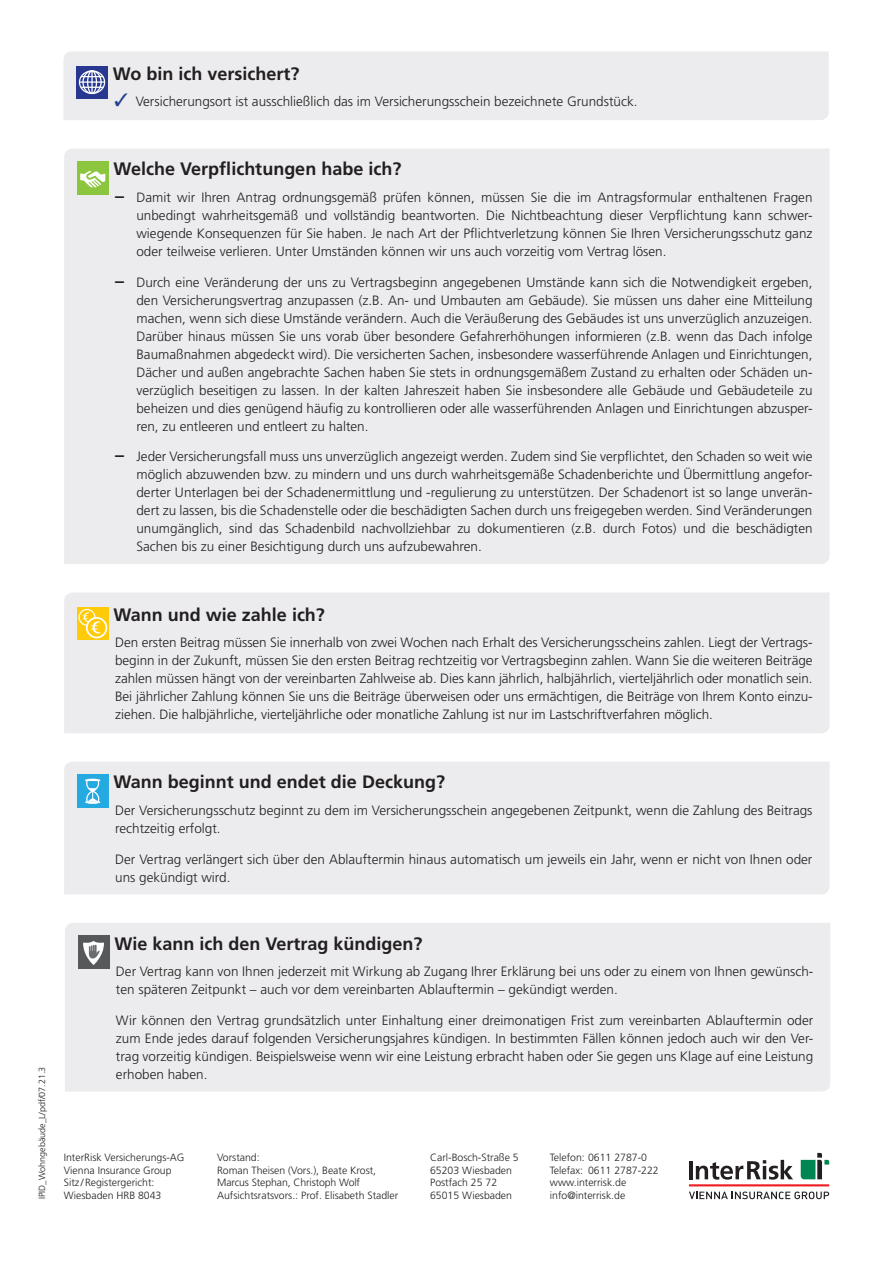
<style>
.page{position:relative;width:893px;height:1263px;background:#fff}
.page>*{position:absolute;margin:0;border:0;box-sizing:border-box;transform-origin:0 0}
.t1{font:700 18px "Frutiger LT Std";color:#231f20}
.t2{font:300 13.5px/18px "Frutiger LT Std";color:#231f20;text-align:justify}
.t3{font:300 10.5px/12.8px "Frutiger LT Std";color:#231f20}
.t4{font:300 9px "Frutiger LT Std";color:#231f20}
.s1{color:#253f8e}
.s2{font-weight:700;font-size:18px}
</style>
<div class="page">
<div style="left:64px;top:149px;width:766px;height:415px;background:#ececee"></div>
<div style="left:77px;top:162px;width:32px;height:32px;background:#8bc63e"></div>
<svg style="left:80px;top:171px;width:26px;height:17px"></svg>
<div style="left:64px;top:592px;width:766px;height:141px;background:#ececee"></div>
<svg style="left:77px;top:607px;width:32px;height:33px"></svg>
<div style="left:79px;top:609px;width:16px;height:17px;border:1px solid #fff;border-radius:50%"></div>
<div style="left:86px;top:617px;width:21px;height:21px;border:2px solid #fff;border-radius:50%"></div>
<svg style="left:82px;top:611px;width:19px;height:24px"></svg>
<div style="left:64px;top:762px;width:766px;height:132px;background:#ececee"></div>
<div style="left:77px;top:775px;width:32px;height:32px;background:#24aae1"></div>
<svg style="left:85px;top:779px;width:15px;height:25px"></svg>
<div style="left:65px;top:923px;width:765px;height:168px;background:#ececee"></div>
<div style="left:78px;top:936px;width:31px;height:33px;background:#57585a"></div>
<svg style="left:83px;top:941px;width:21px;height:24px"></svg>
<div style="left:63px;top:51px;width:766px;height:69px;background:#ececee"></div>
<svg style="left:76px;top:66px;width:32px;height:33px"></svg>
<div style="left:79px;top:70px;width:26px;height:24px;border:1px solid #fff;border-radius:50%"></div>
<div style="left:82px;top:70px;width:20px;height:24px;border:1px solid #fff;border-radius:50%"></div>
<div style="left:87px;top:70px;width:10px;height:24px;border:1px solid #fff;border-radius:50%"></div>
<hr style="left:91px;top:71px;width:2px;height:23px;background:#fff">
<svg style="left:81px;top:76px;width:22px;height:1px"></svg>
<svg style="left:81px;top:87px;width:22px;height:1px"></svg>
<hr style="left:80px;top:81px;width:25px;height:2px;background:#fff">
<hr style="left:689px;top:1184px;width:140px;height:2px;background:#ee1d23">
<svg style="left:689px;top:1191px;width:140px;height:8px"></svg>
<hr style="left:689px;top:1161px;width:3px;height:18px;background:#231f20">
<svg style="left:696px;top:1160px;width:97px;height:19px"></svg>
<svg style="left:801px;top:1153px;width:28px;height:26px"></svg>
<h1 class="t1" style="left:113px;top:63px;width:188px">Wo bin ich versichert?</h1>
<p class="t2" style="left:114px;top:93px;width:525px"><span class="s1">✓</span> Versicherungsort ist ausschließlich das im Versicherungsschein bezeichnete Grundstück.</p>
<h1 class="t1" style="left:114px;top:158px;width:289px">Welche Verpflichtungen habe ich?</h1>
<p class="t2" style="left:136px;top:188px;width:678px;text-indent:-21px"><span class="s2">–</span> Damit wir Ihren Antrag ordnungsgemäß prüfen können, müssen Sie die im Antragsformular enthaltenen Fragen unbedingt wahrheitsgemäß und vollständig beantworten. Die Nichtbeachtung dieser Verpflichtung kann schwer&shy;wiegende Konsequenzen für Sie haben. Je nach Art der Pflichtverletzung können Sie Ihren Versicherungsschutz ganz oder teilweise verlieren. Unter Umständen können wir uns auch vorzeitig vom Vertrag lösen.</p>
<p class="t2" style="left:136px;top:273px;width:678px;text-indent:-21px"><span class="s2">–</span> Durch eine Veränderung der uns zu Vertragsbeginn angegebenen Umstände kann sich die Notwendigkeit ergeben, den Versicherungsvertrag anzupassen (z.B. An- und Umbauten am Gebäude). Sie müssen uns daher eine Mitteilung machen, wenn sich diese Umstände verändern. Auch die Veräußerung des Gebäudes ist uns unverzüglich anzuzeigen.<br>Darüber hinaus müssen Sie uns vorab über besondere Gefahrerhöhungen informieren (z.B. wenn das Dach infolge Baumaßnahmen abgedeckt wird). Die versicherten Sachen, insbesondere wasserführende Anlagen und Einrichtungen, Dächer und außen angebrachte Sachen haben Sie stets in ordnungsgemäßem Zustand zu erhalten oder Schäden un&shy;verzüglich beseitigen zu lassen. In der kalten Jahreszeit haben Sie insbesondere alle Gebäude und Gebäudeteile zu beheizen und dies genügend häufig zu kontrollieren oder alle wasserführenden Anlagen und Einrichtungen abzusper&shy;ren, zu entleeren und entleert zu halten.</p>
<p class="t2" style="left:136px;top:448px;width:678px;text-indent:-21px"><span class="s2">–</span> Jeder Versicherungsfall muss uns unverzüglich angezeigt werden. Zudem sind Sie verpflichtet, den Schaden so weit wie möglich abzuwenden bzw. zu mindern und uns durch wahrheitsgemäße Schadenberichte und Übermittlung angefor&shy;derter Unterlagen bei der Schadenermittlung und -regulierung zu unterstützen. Der Schadenort ist so lange unverän&shy;dert zu lassen, bis die Schadenstelle oder die beschädigten Sachen durch uns freigegeben werden. Sind Veränderungen unumgänglich, sind das Schadenbild nachvollziehbar zu dokumentieren (z.B. durch Fotos) und die beschädigten Sachen bis zu einer Besichtigung durch uns aufzubewahren.</p>
<h1 class="t1" style="left:114px;top:604px;width:213px">Wann und wie zahle ich?</h1>
<p class="t2" style="left:115px;top:634px;width:699px">Den ersten Beitrag müssen Sie innerhalb von zwei Wochen nach Erhalt des Versicherungsscheins zahlen. Liegt der Vertrags&shy;beginn in der Zukunft, müssen Sie den ersten Beitrag rechtzeitig vor Vertragsbeginn zahlen. Wann Sie die weiteren Beiträge zahlen müssen hängt von der vereinbarten Zahlweise ab. Dies kann jährlich, halbjährlich, vierteljährlich oder monatlich sein.<br>Bei jährlicher Zahlung können Sie uns die Beiträge überweisen oder uns ermächtigen, die Beiträge von Ihrem Konto einzu&shy;ziehen. Die halbjährliche, vierteljährliche oder monatliche Zahlung ist nur im Lastschriftverfahren möglich.</p>
<h1 class="t1" style="left:114px;top:771px;width:333px">Wann beginnt und endet die Deckung?</h1>
<p class="t2" style="left:115px;top:801px;width:699px">Der Versicherungsschutz beginnt zu dem im Versicherungsschein angegebenen Zeitpunkt, wenn die Zahlung des Beitrags rechtzeitig erfolgt.</p>
<p class="t2" style="left:115px;top:850px;width:699px">Der Vertrag verlängert sich über den Ablauftermin hinaus automatisch um jeweils ein Jahr, wenn er nicht von Ihnen oder uns gekündigt wird.</p>
<p class="t4" style="left:37px;top:1199px;width:134px;rotate:-90deg">IPID_Wohngebäude_L/pdf/07.21.3</p>
<h1 class="t1" style="left:114px;top:933px;width:310px">Wie kann ich den Vertrag kündigen?</h1>
<p class="t2" style="left:116px;top:962px;width:699px">Der Vertrag kann von Ihnen jederzeit mit Wirkung ab Zugang Ihrer Erklärung bei uns oder zu einem von Ihnen gewünsch&shy;ten späteren Zeitpunkt – auch vor dem vereinbarten Ablauftermin – gekündigt werden.</p>
<p class="t2" style="left:116px;top:1011px;width:699px">Wir können den Vertrag grundsätzlich unter Einhaltung einer dreimonatigen Frist zum vereinbarten Ablauftermin oder zum Ende jedes darauf folgenden Versicherungsjahres kündigen. In bestimmten Fällen können jedoch auch wir den Ver&shy;trag vorzeitig kündigen. Beispielsweise wenn wir eine Leistung erbracht haben oder Sie gegen uns Klage auf eine Leistung erhoben haben.</p>
<p class="t3" style="left:64px;top:1151px;width:122px">InterRisk Versicherungs-AG<br>Vienna Insurance Group<br>Sitz /Registergericht:<br>Wiesbaden HRB 8043</p>
<p class="t3" style="left:217px;top:1151px;width:183px">Vorstand:<br>Roman Theisen (Vors.), Beate Krost,<br>Marcus Stephan, Christoph Wolf<br>Aufsichtsratsvors.: Prof. Elisabeth Stadler</p>
<p class="t3" style="left:430px;top:1151px;width:90px">Carl-Bosch-Straße 5<br>65203 Wiesbaden<br>Postfach 25 72<br>65015 Wiesbaden</p>
<p class="t3" style="left:550px;top:1151px;width:110px">Telefon: 0611 2787-0<br>Telefax: 0611 2787-222 www.interrisk.de info@interrisk.de</p>
</div>
